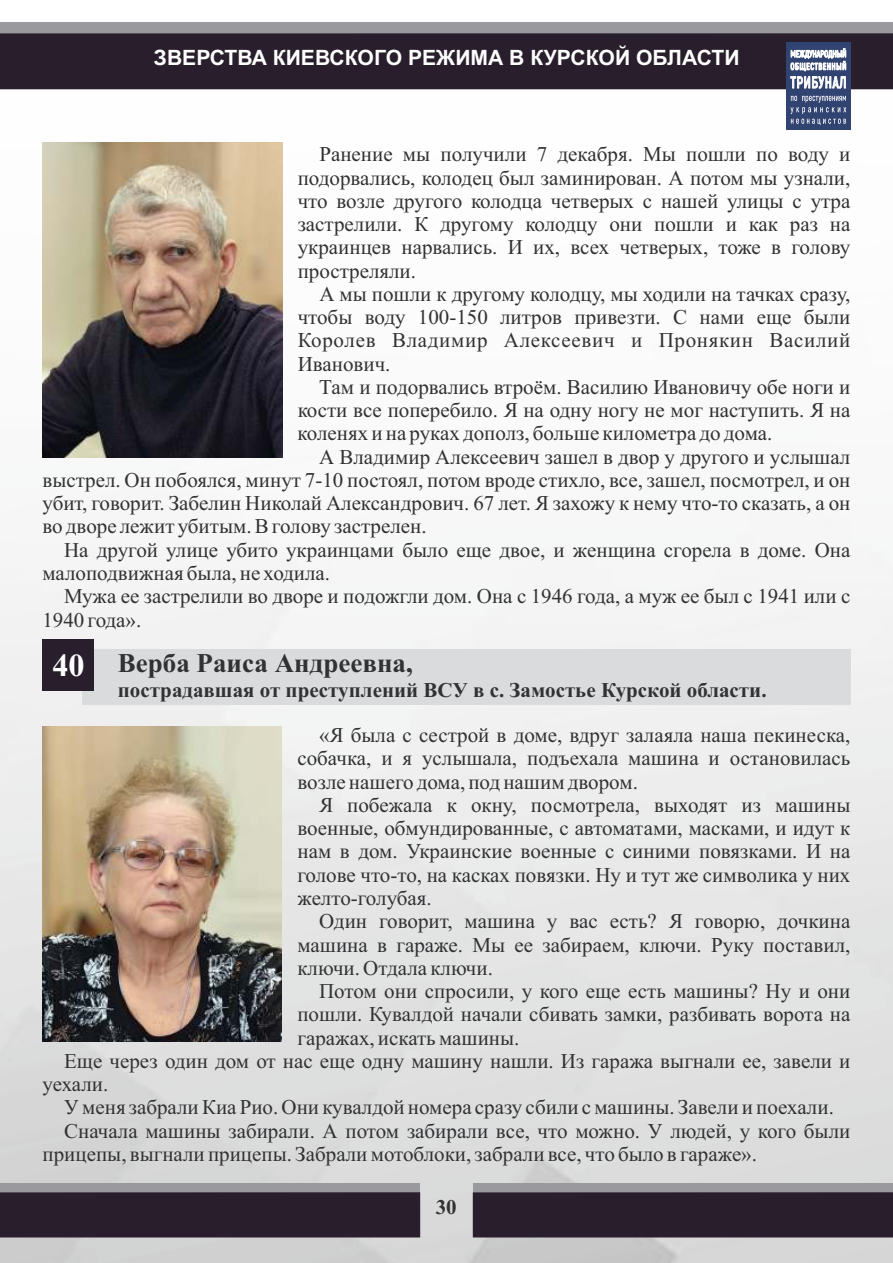
<style>
.page{position:relative;width:893px;height:1263px;background:#fff}
.page>*{position:absolute;margin:0;border:0;box-sizing:border-box;transform-origin:0 0}
.t1{font:700 32.25px "Times New Roman";color:#fefefe}
.t2{font:700 27px "Times New Roman";color:#323234}
.t3{font:700 21.15px "Arial";color:#fefefe}
.t4{font:21px/23.2px "Times New Roman";color:#323234;text-align:justify}
.t5{font:700 21px "Times New Roman";color:#323234}
</style>
<div class="page">
<img style="left:0;top:89px;width:893px;height:1174px">
<div style="left:473px;top:1183px;width:420px;height:46px;background:#9a9a9e"></div>
<div style="left:473px;top:1192px;width:420px;height:45px;background:#281e2c"></div>
<div style="left:0;top:1183px;width:420px;height:46px;background:#9a9a9e"></div>
<div style="left:0;top:1192px;width:420px;height:45px;background:#281e2c"></div>
<div style="left:0;top:22px;width:893px;height:57px;background:#9a9a9e"></div>
<div style="left:0;top:33px;width:893px;height:56px;background:#281e2c"></div>
<div style="left:786px;top:43px;width:64px;height:87px;background:#314371"></div>
<svg style="left:790px;top:48px;width:56px;height:40px"></svg>
<svg style="left:790px;top:96px;width:56px;height:29px"></svg>
<img style="left:43px;top:143px;width:239px;height:315px">
<div style="left:82px;top:649px;width:768px;height:56px;background:#d9dbdc"></div>
<div style="left:43px;top:639px;width:51px;height:51px;background:#281e2c"></div>
<img style="left:42px;top:727px;width:240px;height:315px">
<p class="t3" style="left:154px;top:49px;width:587px">ЗВЕРСТВА КИЕВСКОГО РЕЖИМА В КУРСКОЙ ОБЛАСТИ</p>
<p class="t4" style="left:298px;top:145px;width:554px;text-indent:22px">Ранение мы получили 7 декабря. Мы пошли по воду и подорвались, колодец был заминирован. А потом мы узнали, что возле другого колодца четверых с нашей улицы с утра застрелили. К другому колодцу они пошли и как раз на украинцев нарвались. И их, всех четверых, тоже в голову простреляли.</p>
<p class="t4" style="left:298px;top:284px;width:554px;text-indent:22px">А мы пошли к другому колодцу, мы ходили на тачках сразу, чтобы воду 100-150 литров привезти. С нами еще были Королев Владимир Алексеевич и Пронякин Василий Иванович.</p>
<p class="t4" style="left:298px;top:377px;width:554px;text-indent:22px">Там и подорвались втроём. Василию Ивановичу обе ноги и кости все поперебило. Я на одну ногу не мог наступить. Я на коленях и на руках дополз, больше километра до дома.</p>
<p class="t4" style="left:42px;top:447px;width:809px;text-indent:277px">А Владимир Алексеевич зашел в двор у другого и услышал выстрел. Он побоялся, минут 7-10 постоял, потом вроде стихло, все, зашел, посмотрел, и он убит, говорит. Забелин Николай Александрович. 67 лет. Я захожу к нему что-то сказать, а он во дворе лежит убитым. В голову застрелен.</p>
<p class="t4" style="left:42px;top:540px;width:809px;text-indent:22px">На другой улице убито украинцами было еще двое, и женщина сгорела в доме. Она малоподвижная была, не ходила.</p>
<p class="t4" style="left:42px;top:587px;width:809px;text-indent:22px">Мужа ее застрелили во дворе и подожгли дом. Она с 1946 года, а муж ее был с 1941 или с<br>1940 года».</p>
<p class="t2" style="left:118px;top:654px;width:296px">Верба Раиса Андреевна,</p>
<p class="t5" style="left:118px;top:682px;width:650px">пострадавшая от преступлений ВСУ в с. Замостье Курской области.</p>
<h1 class="t1" style="left:52px;top:654px;width:34px">40</h1>
<p class="t4" style="left:297px;top:725px;width:554px;text-indent:22px">«Я была с сестрой в доме, вдруг залаяла наша пекинеска, собачка, и я услышала, подъехала машина и остановилась возле нашего дома, под нашим двором.</p>
<p class="t4" style="left:297px;top:795px;width:554px;text-indent:22px">Я побежала к окну, посмотрела, выходят из машины военные, обмундированные, с автоматами, масками, и идут к нам в дом. Украинские военные с синими повязками. И на голове что-то, на касках повязки. Ну и тут же символика у них желто-голубая.</p>
<p class="t4" style="left:297px;top:912px;width:554px;text-indent:22px">Один говорит, машина у вас есть? Я говорю, дочкина машина в гараже. Мы ее забираем, ключи. Руку поставил, ключи. Отдала ключи.</p>
<p class="t4" style="left:319px;top:981px;width:533px">Потом они спросили, у кого еще есть машины? Ну и они</p>
<p class="t4" style="left:297px;top:1005px;width:554px">пошли. Кувалдой начали сбивать замки, разбивать ворота на</p>
<p class="t4" style="left:297px;top:1028px;width:224px">гаражах, искать машины.</p>
<p class="t4" style="left:64px;top:1051px;width:788px">Еще через один дом от нас еще одну машину нашли. Из гаража выгнали ее, завели и</p>
<p class="t4" style="left:42px;top:1074px;width:67px">уехали.</p>
<p class="t4" style="left:64px;top:1098px;width:771px">У меня забрали Киа Рио. Они кувалдой номера сразу сбили с машины. Завели и поехали.</p>
<p class="t4" style="left:64px;top:1121px;width:788px">Сначала машины забирали. А потом забирали все, что можно. У людей, у кого были</p>
<p class="t4" style="left:42px;top:1144px;width:716px">прицепы, выгнали прицепы. Забрали мотоблоки, забрали все, что было в гараже».</p>
<p class="t5" style="left:436px;top:1200px;width:22px">30</p>
</div>
